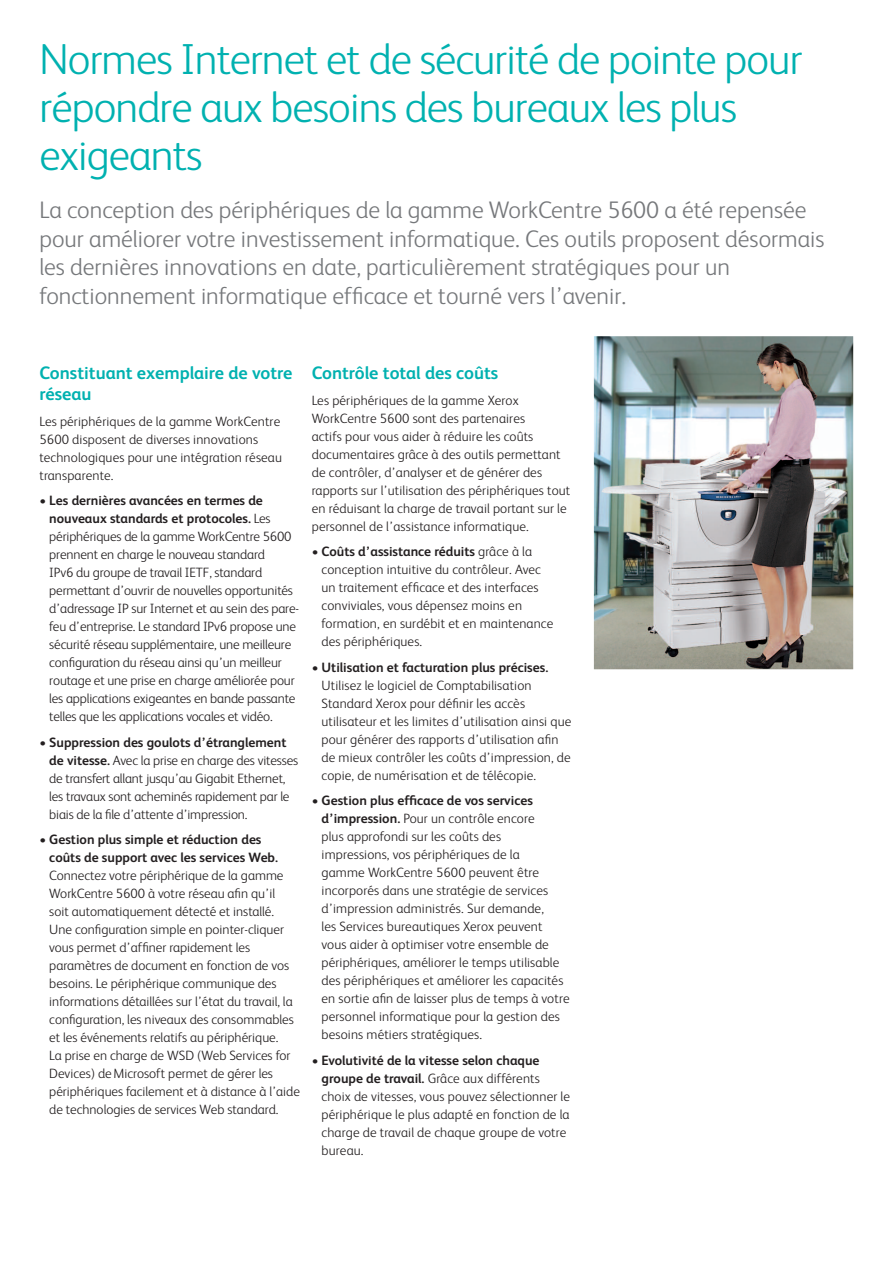
<style>
.page{position:relative;width:893px;height:1263px;background:#fff}
.page>*{position:absolute;margin:0;border:0;box-sizing:border-box;transform-origin:0 0}
.t1{font:300 43.5px/48px "Xerox Sans";letter-spacing:-.02em;color:#00b1b0}
.t2{font:300 24px/28.5px "Xerox Sans";color:#76787b}
.t3{font:700 18px/21px "Xerox Sans";color:#00b1b0}
.t4{font:300 13.5px/18px "Xerox Sans";letter-spacing:.01em;color:#231f20}
.t5{font:300 13.5px/18px "Xerox Sans";letter-spacing:-.01em;color:#231f20}
.t6{font:700 13.5px/18px "Xerox Sans";color:#231f20}
.s1{font-weight:700}
</style>
<div class="page">
<img style="left:594px;top:336px;width:259px;height:333px">
<h1 class="t1" style="left:39px;top:39px;width:764px">Normes Internet et de sécurité de pointe pour répondre aux besoins des bureaux les plus exigeants</h1>
<p class="t2" style="left:39px;top:198px;width:786px">La conception des périphériques de la gamme WorkCentre 5600 a été repensée pour améliorer votre investissement informatique. Ces outils proposent désormais les dernières innovations en date, particulièrement stratégiques pour un fonctionnement informatique efficace et tourné vers l’avenir.</p>
<h3 class="t3" style="left:39px;top:364px;width:254px">Constituant exemplaire de votre réseau</h3>
<p class="t4" style="left:39px;top:413px;width:244px">Les périphériques de la gamme WorkCentre 5600 disposent de diverses innovations technologiques pour une intégration réseau transparente.</p>
<p class="t5" style="left:49px;top:493px;width:251px;text-indent:-10px"><span class="s1">• Les dernières avancées en termes de nouveaux standards et protocoles.</span> Les périphériques de la gamme WorkCentre 5600 prennent en charge le nouveau standard<br>IPv6 du groupe de travail IETF, standard permettant d’ouvrir de nouvelles opportunités d’adressage IP sur Internet et au sein des pare&shy;feu d’entreprise. Le standard IPv6 propose une sécurité réseau supplémentaire, une meilleure configuration du réseau ainsi qu’un meilleur routage et une prise en charge améliorée pour les applications exigeantes en bande passante telles que les applications vocales et vidéo.</p>
<p class="t5" style="left:49px;top:734px;width:250px;text-indent:-10px"><span class="s1">• Suppression des goulots d’étranglement de vitesse.</span> Avec la prise en charge des vitesses de transfert allant jusqu’au Gigabit Ethernet, les travaux sont acheminés rapidement par le biais de la file d’attente d’impression.</p>
<p class="t6" style="left:49px;top:832px;width:230px;text-indent:-10px">• Gestion plus simple et réduction des coûts de support avec les services Web.</p>
<p class="t4" style="left:49px;top:868px;width:252px">Connectez votre périphérique de la gamme WorkCentre 5600 à votre réseau afin qu’il<br>soit automatiquement détecté et installé.<br>Une configuration simple en pointer-cliquer vous permet d’affiner rapidement les paramètres de document en fonction de vos besoins. Le périphérique communique des informations détaillées sur l’état du travail, la configuration, les niveaux des consommables et les événements relatifs au périphérique.<br>La prise en charge de WSD (Web Services for Devices) de Microsoft permet de gérer les périphériques facilement et à distance à l’aide de technologies de services Web standard.</p>
<h3 class="t3" style="left:312px;top:364px;width:188px">Contrôle total des coûts</h3>
<p class="t4" style="left:312px;top:392px;width:260px">Les périphériques de la gamme Xerox WorkCentre 5600 sont des partenaires<br>actifs pour vous aider à réduire les coûts documentaires grâce à des outils permettant de contrôler, d’analyser et de générer des rapports sur l’utilisation des périphériques tout en réduisant la charge de travail portant sur le personnel de l’assistance informatique.</p>
<p class="t4" style="left:321px;top:544px;width:233px;text-indent:-10px"><span class="s1">• Coûts d’assistance réduits</span> grâce à la conception intuitive du contrôleur. Avec un traitement efficace et des interfaces conviviales, vous dépensez moins en formation, en surdébit et en maintenance des périphériques.</p>
<p class="t6" style="left:312px;top:659px;width:238px">• Utilisation et facturation plus précises.</p>
<p class="t4" style="left:321px;top:677px;width:251px">Utilisez le logiciel de Comptabilisation Standard Xerox pour définir les accès utilisateur et les limites d’utilisation ainsi que pour générer des rapports d’utilisation afin de mieux contrôler les coûts d’impression, de copie, de numérisation et de télécopie.</p>
<p class="t4" style="left:321px;top:793px;width:249px;text-indent:-10px"><span class="s1">• Gestion plus efficace de vos services d’impression.</span> Pour un contrôle encore<br>plus approfondi sur les coûts des impressions, vos périphériques de la<br>gamme WorkCentre 5600 peuvent être incorporés dans une stratégie de services d’impression administrés. Sur demande,<br>les Services bureautiques Xerox peuvent vous aider à optimiser votre ensemble de périphériques, améliorer le temps utilisable des périphériques et améliorer les capacités en sortie afin de laisser plus de temps à votre personnel informatique pour la gestion des besoins métiers stratégiques.</p>
<p class="t4" style="left:321px;top:1053px;width:250px;text-indent:-10px"><span class="s1">• Evolutivité de la vitesse selon chaque groupe de travail.</span> Grâce aux différents choix de vitesses, vous pouvez sélectionner le périphérique le plus adapté en fonction de la charge de travail de chaque groupe de votre bureau.</p>
</div>
